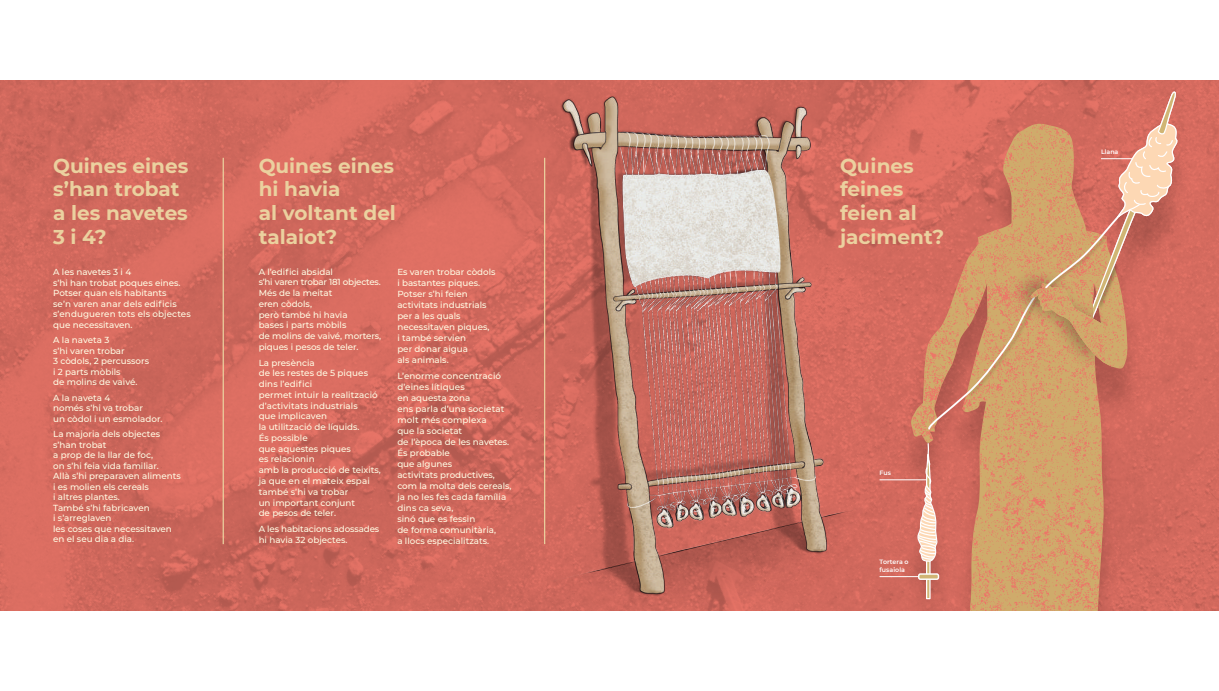
<style>
.page{position:relative;width:1219px;height:691px;background:#fff}
.page>*{position:absolute;margin:0;border:0;box-sizing:border-box;transform-origin:0 0}
.t1{font:700 20px/23.8px "Montserrat";color:#ebd19f}
.t2{font:500 8.75px/11px "Montserrat";color:#fffce4}
.t3{font:600 6.25px/7.5px "Montserrat";letter-spacing:.01em;color:#fff}
</style>
<div class="page">
<img style="left:0;top:80px;width:1219px;height:531px">
<img style="left:507px;top:87px;width:388px;height:524px">
<hr style="left:223px;top:158px;width:1px;height:386px;background:#ebd19f">
<hr style="left:544px;top:158px;width:1px;height:386px;background:#ebd19f">
<img style="left:867px;top:126px;width:352px;height:485px">
<img style="left:911px;top:124px;width:218px;height:487px">
<div style="left:918px;top:573px;width:21px;height:7px;border:1px solid #fff;border-radius:2px"></div>
<svg style="left:917px;top:442px;width:21px;height:158px;background:#db9b8c"></svg>
<hr style="left:879px;top:480px;width:48px;height:1px;background:#fff">
<hr style="left:879px;top:576px;width:40px;height:1px;background:#fff">
<svg style="left:927px;top:90px;width:253px;height:341px;background:#d38768"></svg>
<h1 class="t1" style="left:53px;top:153px;width:137px">Quines eines s’han trobat a les navetes<br>3 i 4?</h1>
<h1 class="t1" style="left:259px;top:153px;width:139px">Quines eines hi havia<br>al voltant del talaiot?</h1>
<p class="t2" style="left:53px;top:266px;width:139px;line-height:10.5px">A les navetes 3 i 4<br>s’hi han trobat poques eines.<br>Potser quan els habitants<br>se’n varen anar dels edificis s’endugueren tots els objectes que necessitaven.</p>
<p class="t2" style="left:53px;top:334px;width:97px;line-height:10.5px">A la naveta 3<br>s’hi varen trobar<br>3 còdols, 2 percussors i 2 parts mòbils<br>de molins de vaivé.</p>
<p class="t2" style="left:53px;top:392px;width:111px;line-height:10.5px">A la naveta 4<br>només s’hi va trobar<br>un còdol i un esmolador.</p>
<p class="t2" style="left:53px;top:428px;width:129px;line-height:10.5px">La majoria dels objectes s’han trobat<br>a prop de la llar de foc,<br>on s’hi feia vida familiar.<br>Allà s’hi preparaven aliments i es molien els cereals<br>i altres plantes.<br>També s’hi fabricaven<br>i s’arreglaven<br>les coses que necessitaven en el seu dia a dia.</p>
<p class="t2" style="left:259px;top:266px;width:124px">A l’edifici absidal<br>s’hi varen trobar 181 objectes.<br>Més de la meitat<br>eren còdols,<br>però també hi havia<br>bases i parts mòbils<br>de molins de vaivé, morters, piques i pesos de teler.</p>
<p class="t2" style="left:259px;top:357px;width:124px">La presència<br>de les restes de 5 piques dins l’edifici<br>permet intuir la realització d’activitats industrials<br>que implicaven<br>la utilització de líquids.<br>És possible<br>que aquestes piques<br>es relacionin<br>amb la producció de teixits, ja que en el mateix espai també s’hi va trobar<br>un important conjunt<br>de pesos de teler.</p>
<p class="t2" style="left:259px;top:523px;width:122px">A les habitacions adossades hi havia 32 objectes.</p>
<p class="t2" style="left:397px;top:266px;width:100px">Es varen trobar còdols i bastantes piques.<br>Potser s’hi feien activitats industrials per a les quals necessitaven piques,<br>i també servien<br>per donar aigua<br>als animals.</p>
<p class="t2" style="left:397px;top:370px;width:116px">L’enorme concentració d’eines lítiques<br>en aquesta zona<br>ens parla d’una societat molt més complexa<br>que la societat<br>de l’època de les navetes.<br>És probable<br>que algunes<br>activitats productives, com la molta dels cereals, ja no les fes cada família dins ca seva,<br>sinó que es fessin<br>de forma comunitària,<br>a llocs especialitzats.</p>
<h1 class="t1" style="left:840px;top:153px;width:106px">Quines feines feien al jaciment?</h1>
<p class="t3" style="left:879px;top:469px;width:13px">Fus</p>
<p class="t3" style="left:879px;top:558px;width:31px">Tortera o fusaiola</p>
<p class="t3" style="left:1101px;top:148px;width:19px">Llana</p>
</div>
